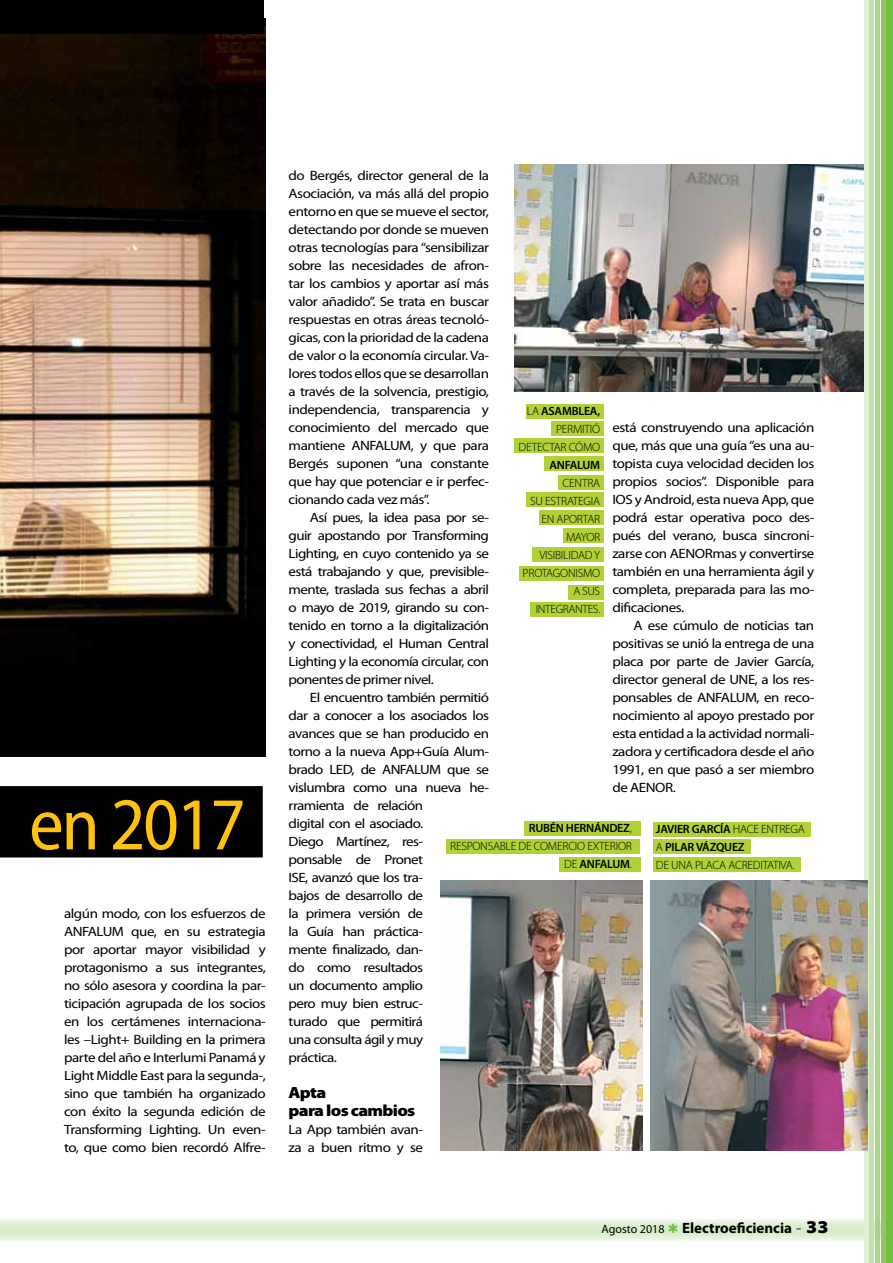
<style>
.page{position:relative;width:893px;height:1263px;background:#fff}
.page>*{position:absolute;margin:0;border:0;box-sizing:border-box;transform-origin:0 0}
.t1{font:semi-condensed 75px "Myriad Pro";letter-spacing:-.03em;color:#ffc20e}
.t2{font:900 16.2px/18px "Myriad Pro";letter-spacing:-.04em;color:#000;scale:1.11 1}
.t3{font:700 15px "Myriad Pro";color:#000}
.t4{font:13.5px/18px "Myriad Pro";letter-spacing:-.04em;color:#000;text-align:justify;scale:1.11 1}
.t5{font:300 12px/18px "Myriad Pro";letter-spacing:-.02em;color:#000;text-align:right}
.t6{font:600 12px "Myriad Pro";letter-spacing:-.02em;color:#000}
.s1{font-weight:600}
.s2{font-weight:400;font-size:12px}
.s3{font-family:"Times New Roman";font-weight:400;font-size:18px;color:#636466}
.s4{font-weight:900;font-stretch:semi-expanded;font-size:18px}
</style>
<div class="page">
<img style="left:0;top:18px;width:266px;height:739px">
<div style="left:0;top:786px;width:263px;height:72px;background:#000"></div>
<svg style="left:0;top:1219px;width:886px;height:22px;background:#e0f0d6"></svg>
<hr style="left:263px;top:247px;width:1px;height:44px;background:#000">
<div style="left:558px;top:475px;width:46px;height:15px;background:#b0d236"></div>
<div style="left:551px;top:421px;width:53px;height:15px;background:#b0d236"></div>
<div style="left:526px;top:404px;width:78px;height:15px;background:#b0d236"></div>
<div style="left:526px;top:492px;width:78px;height:15px;background:#b0d236"></div>
<div style="left:514px;top:438px;width:90px;height:15px;background:#b0d236"></div>
<div style="left:539px;top:510px;width:65px;height:15px;background:#b0d236"></div>
<div style="left:563px;top:528px;width:41px;height:15px;background:#b0d236"></div>
<div style="left:533px;top:547px;width:71px;height:15px;background:#b0d236"></div>
<div style="left:519px;top:566px;width:85px;height:14px;background:#b0d236"></div>
<div style="left:568px;top:585px;width:36px;height:15px;background:#b0d236"></div>
<div style="left:530px;top:602px;width:74px;height:15px;background:#b0d236"></div>
<div style="left:524px;top:821px;width:116px;height:15px;background:#b0d236"></div>
<div style="left:653px;top:839px;width:97px;height:15px;background:#b0d236"></div>
<div style="left:653px;top:857px;width:148px;height:15px;background:#b0d236"></div>
<div style="left:653px;top:822px;width:157px;height:15px;background:#b0d236"></div>
<div style="left:446px;top:839px;width:194px;height:15px;background:#b0d236"></div>
<div style="left:559px;top:857px;width:81px;height:15px;background:#b0d236"></div>
<div style="left:545px;top:456px;width:59px;height:15px;background:#b0d236"></div>
<div style="left:864px;top:0;width:5px;height:1263px;background:#e0efd4"></div>
<hr style="left:870px;top:0;width:4px;height:1263px;background:#c5e1ae">
<div style="left:875px;top:0;width:5px;height:1263px;background:#aad48a"></div>
<hr style="left:881px;top:0;width:4px;height:1263px;background:#8fc964">
<div style="left:886px;top:0;width:7px;height:1263px;background:#72bf44"></div>
<div style="left:0;top:0;width:263px;height:34px;background:#000"></div>
<img style="left:514px;top:165px;width:349px;height:227px">
<img style="left:440px;top:881px;width:202px;height:269px">
<img style="left:651px;top:880px;width:216px;height:270px">
<svg style="left:669px;top:1223px;width:9px;height:10px"></svg>
<h1 class="t1" style="left:29px;top:784px;width:218px">en 2017</h1>
<p class="t4" style="left:64px;top:905px;width:183px">algún modo, con los esfuerzos de ANFALUM que, en su estrategia por aportar mayor visibilidad y protagonismo a sus integrantes, no sólo asesora y coordina la par&shy;ticipación agrupada de los socios en los certámenes internaciona&shy;les –Light+ Building en la primera parte del año e Interlumi Panamá y Light Middle East para la segunda-, sino que también ha organizado con éxito la segunda edición de Transforming Lighting. Un even&shy;to, que como bien recordó Alfre-</p>
<p class="t4" style="left:289px;top:167px;width:182px">do Bergés, director general de la Asociación, va más allá del propio entorno en que se mueve el sector, detectando por donde se mueven otras tecnologías para “sensibilizar sobre las necesidades de afron&shy;tar los cambios y aportar así más valor añadido”. Se trata en buscar respuestas en otras áreas tecnoló&shy;gicas, con la prioridad de la cadena de valor o la economía circular. Va&shy;lores todos ellos que se desarrollan a través de la solvencia, prestigio, independencia, transparencia y conocimiento del mercado que mantiene ANFALUM, y que para Bergés suponen “una constante que hay que potenciar e ir perfec&shy;cionando cada vez más”.</p>
<p class="t4" style="left:289px;top:509px;width:182px;text-indent:21px">Así pues, la idea pasa por se&shy;guir apostando por Transforming Lighting, en cuyo contenido ya se está trabajando y que, previsible&shy;mente, traslada sus fechas a abril o mayo de 2019, girando su con&shy;tenido en torno a la digitalización y conectividad, el Human Central Lighting y la economía circular, con ponentes de primer nivel.</p>
<p class="t4" style="left:289px;top:689px;width:182px;text-align:left;text-indent:21px">El encuentro también permitió dar a conocer a los asociados los avances que se han producido en torno a la nueva App+Guía Alum&shy;brado LED, de ANFALUM que se vislumbra como una nueva he&shy;rramienta de relación<br>digital con el asociado.<br>Diego Martínez, res-<br>ponsable de Pronet<br>ISE, avanzó que los tra-<br>bajos de desarrollo de<br>la primera versión de<br>la Guía han práctica-<br>mente finalizado, dan-<br>do como resultados<br>un documento amplio<br>pero muy bien estruc-<br>turado que permitirá<br>una consulta ágil y muy<br>práctica.</p>
<p class="t2" style="left:289px;top:1084px;width:116px">Apta<br>para los cambios</p>
<p class="t4" style="left:289px;top:1121px;width:123px">La App también avan&shy;za a buen ritmo y se</p>
<p class="t5" style="left:518px;top:402px;width:83px">LA <span class="s1">ASAMBLEA,<br></span>PERMITIÓ<br>DETECTAR CÓMO</p>
<p class="t6" style="left:550px;top:458px;width:52px">ANFALUM</p>
<p class="t5" style="left:523px;top:474px;width:79px">CENTRA<br>SU ESTRATEGIA<br>EN APORTAR<br>MAYOR<br>VISIBILIDAD Y<br>PROTAGONISMO<br>A SUS<br>INTEGRANTES.</p>
<p class="t4" style="left:612px;top:419px;width:183px">está construyendo una aplicación que, más que una guía “es una au&shy;topista cuya velocidad deciden los propios socios”. Disponible para IOS y Android, esta nueva App, que podrá estar operativa poco des&shy;pués del verano, busca sincroni&shy;zarse con AENORmas y convertirse también en una herramienta ágil y completa, preparada para las mo&shy;dificaciones.</p>
<p class="t4" style="left:612px;top:617px;width:183px;text-indent:21px">A ese cúmulo de noticias tan positivas se unió la entrega de una placa por parte de Javier García, director general de UNE, a los res&shy;ponsables de ANFALUM, en reco&shy;nocimiento al apoyo prestado por esta entidad a la actividad normali&shy;zadora y certificadora desde el año 1991, en que pasó a ser miembro de AENOR.</p>
<p class="t5" style="left:450px;top:819px;width:183px"><span class="s1">RUBÉN HERNÁNDEZ</span>,<br>RESPONSABLE DE COMERCIO EXTERIOR<br>DE <span class="s1">ANFALUM</span>.</p>
<p class="t5" style="left:656px;top:820px;width:150px;text-align:left"><span class="s1">JAVIER GARCÍA</span> HACE ENTREGA<br>A <span class="s1">PILAR VÁZQUEZ<br></span>DE UNA PLACA ACREDITATIVA.</p>
<p class="t3" style="left:602px;top:1219px;width:228px"><span class="s2">Agosto 2018</span> Electroeficiencia <span class="s3">-</span> <span class="s4">33</span></p>
</div>
